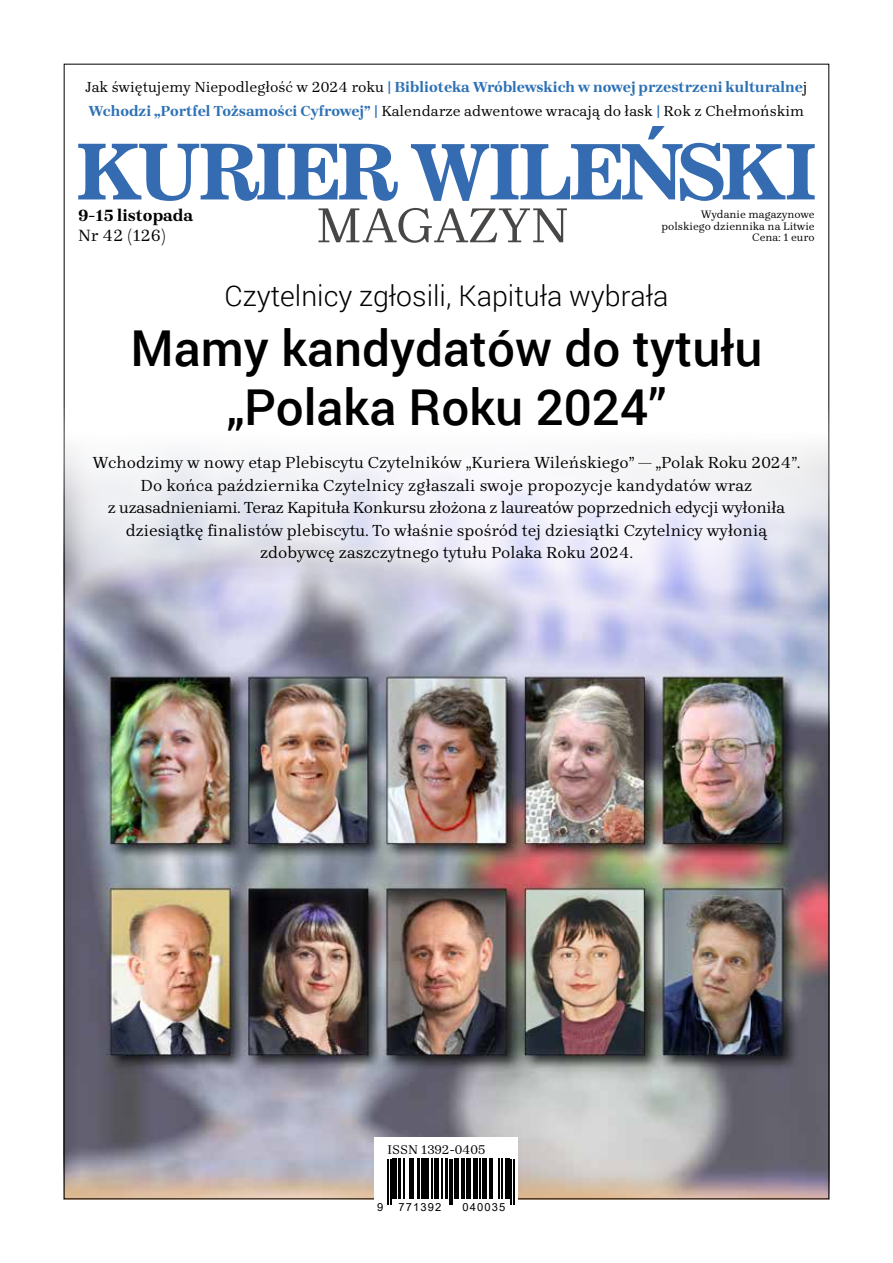
<style>
.page{position:relative;width:893px;height:1263px;background:#fff}
.page>*{position:absolute;margin:0;border:0;box-sizing:border-box;transform-origin:0 0}
.t1{font:50.55px "Brygada 1918";color:#494746}
.t2{font:500 49.5px/59.4px "Roboto";color:#000;text-align:center}
.t3{font:300 28.5px "Roboto";color:#000}
.t4{font:700 16.8px "Brygada 1918";color:#000}
.t5{font:16.8px "Brygada 1918";color:#000}
.t6{font:16.5px/22.5px "Brygada 1918";color:#000;text-align:center}
.t7{font:15px/24px "Brygada 1918";color:#000}
.t8{font:13.05px "Brygada 1918";color:#000}
.t9{font:11.1px/11.2px "Brygada 1918";color:#000;text-align:right}
.t10{font:11.1px "Arial";letter-spacing:.1em;color:#000}
.s1{font-family:"Roboto";font-weight:900;color:#2d71b5}
.s2{font-weight:700;color:#2d71b5}
</style>
<div class="page">
<img style="left:66px;top:627px;width:761px;height:570px">
<svg style="left:411px;top:126px;width:404px;height:75px"></svg>
<svg style="left:78px;top:144px;width:320px;height:57px"></svg>
<svg style="left:375px;top:1137px;width:143px;height:68px"></svg>
<hr style="left:388px;top:1159px;width:1px;height:45px;background:#000">
<hr style="left:390px;top:1159px;width:2px;height:45px;background:#000">
<hr style="left:393px;top:1159px;width:4px;height:40px;background:#000">
<hr style="left:398px;top:1159px;width:3px;height:40px;background:#000">
<hr style="left:404px;top:1159px;width:1px;height:40px;background:#000">
<hr style="left:409px;top:1159px;width:1px;height:40px;background:#000">
<hr style="left:412px;top:1159px;width:2px;height:40px;background:#000">
<hr style="left:417px;top:1159px;width:3px;height:40px;background:#000">
<div style="left:421px;top:1159px;width:5px;height:40px;background:#000"></div>
<hr style="left:428px;top:1159px;width:1px;height:40px;background:#000">
<hr style="left:432px;top:1159px;width:1px;height:40px;background:#000">
<hr style="left:434px;top:1159px;width:4px;height:40px;background:#000">
<hr style="left:441px;top:1159px;width:1px;height:40px;background:#000">
<hr style="left:445px;top:1159px;width:3px;height:40px;background:#000">
<hr style="left:449px;top:1159px;width:1px;height:45px;background:#000">
<hr style="left:452px;top:1159px;width:1px;height:45px;background:#000">
<hr style="left:454px;top:1159px;width:4px;height:40px;background:#000">
<hr style="left:461px;top:1159px;width:1px;height:40px;background:#000">
<hr style="left:464px;top:1159px;width:1px;height:40px;background:#000">
<hr style="left:466px;top:1159px;width:4px;height:40px;background:#000">
<hr style="left:473px;top:1159px;width:4px;height:40px;background:#000">
<hr style="left:480px;top:1159px;width:1px;height:40px;background:#000">
<hr style="left:482px;top:1159px;width:4px;height:40px;background:#000">
<hr style="left:489px;top:1159px;width:1px;height:40px;background:#000">
<hr style="left:492px;top:1159px;width:1px;height:40px;background:#000">
<hr style="left:498px;top:1159px;width:2px;height:40px;background:#000">
<hr style="left:501px;top:1159px;width:1px;height:40px;background:#000">
<hr style="left:505px;top:1159px;width:4px;height:40px;background:#000">
<hr style="left:510px;top:1159px;width:2px;height:45px;background:#000">
<hr style="left:513px;top:1159px;width:1px;height:45px;background:#000">
<svg style="left:63px;top:393px;width:767px;height:234px"></svg>
<p class="t7" style="left:85px;top:76px;width:724px">Jak świętujemy Niepodległość w 2024 roku <span class="s1">|</span> <span class="s2">Biblioteka Wróblewskich w nowej przestrzeni kulturalne</span>j<br><span class="s2">Wchodzi „Portfel Tożsamości Cyfrowej”</span> <span class="s1">|</span> Kalendarze adwentowe wracają do łask <span class="s1">|</span> Rok z Chełmońskim</p>
<p class="t4" style="left:78px;top:205px;width:116px">9-15 listopada</p>
<p class="t5" style="left:78px;top:225px;width:89px">Nr 42 (126)</p>
<h1 class="t1" style="left:316px;top:196px;width:254px">MAGAZYN</h1>
<p class="t9" style="left:661px;top:210px;width:155px">Wydanie magazynowe polskiego dziennika na Litwie<br>Cena: 1 euro</p>
<h3 class="t3" style="left:225px;top:276px;width:445px">Czytelnicy zgłosili, Kapituła wybrała</h3>
<h2 class="t2" style="left:131px;top:316px;width:633px">Mamy kandydatów do tytułu „Polaka Roku 2024”</h2>
<p class="t6" style="left:93px;top:453px;width:709px">Wchodzimy w nowy etap Plebiscytu Czytelników „Kuriera Wileńskiego” — „Polak Roku 2024”.<br>Do końca października Czytelnicy zgłaszali swoje propozycje kandydatów wraz<br>z uzasadnieniami. Teraz Kapituła Konkursu złożona z laureatów poprzednich edycji wyłoniła dziesiątkę finalistów plebiscytu. To właśnie spośród tej dziesiątki Czytelnicy wyłonią zdobywcę zaszczytnego tytułu Polaka Roku 2024.</p>
<p class="t8" style="left:387px;top:1140px;width:100px">ISSN 1392-0405</p>
<p class="t10" style="left:377px;top:1199px;width:8px">9</p>
<p class="t10" style="left:398px;top:1199px;width:44px">771392</p>
<p class="t10" style="left:462px;top:1199px;width:44px">040035</p>
</div>
